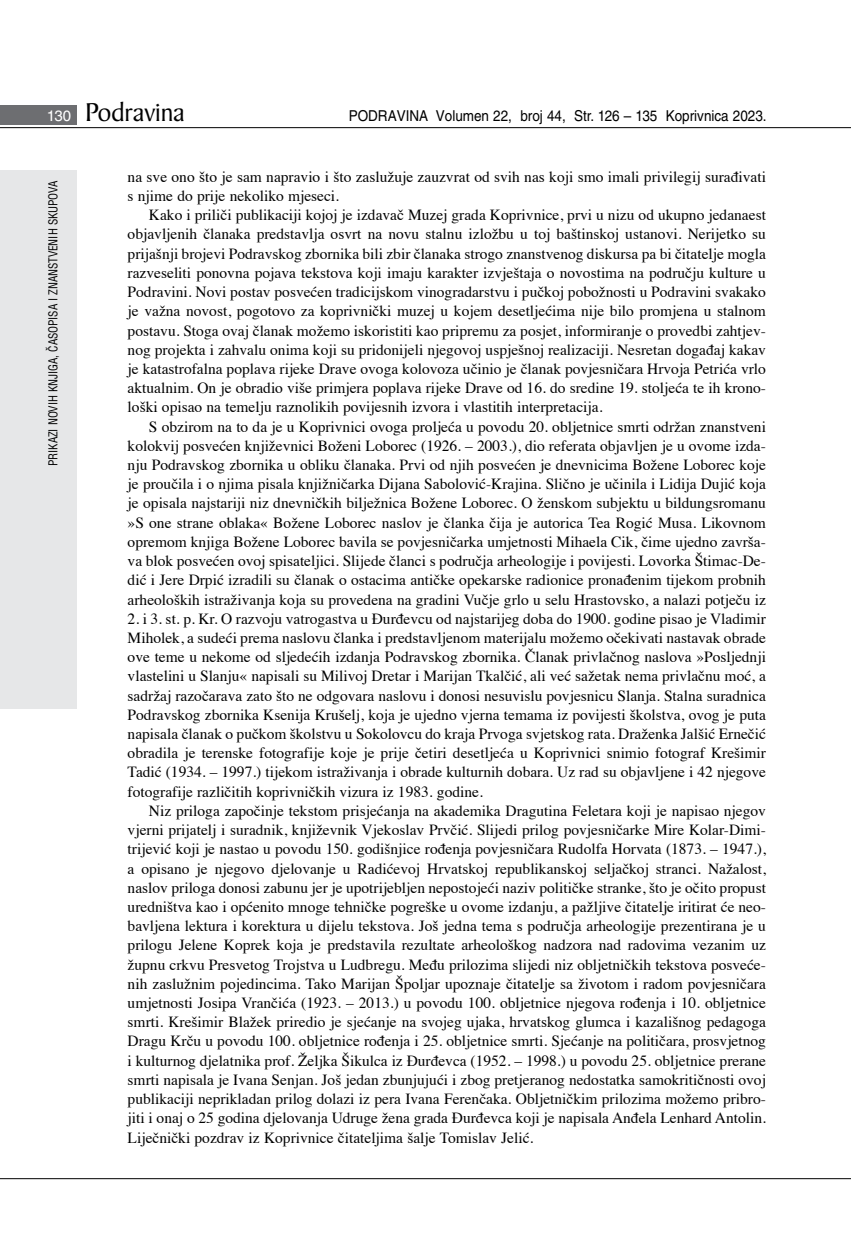
<style>
.page{position:relative;width:851px;height:1234px;background:#fff}
.page>*{position:absolute;margin:0;border:0;box-sizing:border-box;transform-origin:0 0}
.t1{font:27.6px "Baker Signet BT";color:#000}
.t2{font:15.45px/19.2px "Times";color:#000;text-align:justify}
.t3{font:15px "Helvetica LT Skin 29";color:#000;scale:.9 1}
.t4{font:condensed 12px "Helvetica LT Skin 29";letter-spacing:-.005em;color:#000;scale:.95 1}
.s1{font-family:"Helvetica LT Skin 29";font-size:15px;color:#fff}
</style>
<div class="page">
<div style="left:0;top:170px;width:77px;height:538px;background:#e6e7e8"></div>
<div style="left:0;top:105px;width:77px;height:19px;background:#6d6e71"></div>
<hr style="left:0;top:127px;width:850px;height:1px;background:#000">
<hr style="left:0;top:1177px;width:850px;height:1px;background:#000">
<h1 class="t1" style="left:47px;top:95px;width:139px"><span class="s1">130</span> Podravina</h1>
<p class="t3" style="left:348px;top:107px;width:466px">PODRAVINA Volumen 22, broj 44, Str. 126 – 135 Koprivnica 2023.</p>
<p class="t4" style="left:46px;top:466px;width:302px;rotate:-90deg">PRIKAZI NOVIH KNJIGA, ČASOPISA I ZNANSTVENIH SKUPOVA</p>
<p class="t2" style="left:128px;top:166px;width:639px">na sve ono što je sam napravio i što zaslužuje zauzvrat od svih nas koji smo imali privilegij surađivati s njime do prije nekoliko mjeseci.</p>
<p class="t2" style="left:128px;top:204px;width:639px;text-indent:21px">Kako i priliči publikaciji kojoj je izdavač Muzej grada Koprivnice, prvi u nizu od ukupno jedanaest objavljenih članaka predstavlja osvrt na novu stalnu izložbu u toj baštinskoj ustanovi. Nerijetko su prijašnji brojevi Podravskog zbornika bili zbir članaka strogo znanstvenog diskursa pa bi čitatelje mogla razveseliti ponovna pojava tekstova koji imaju karakter izvještaja o novostima na području kulture u Podravini. Novi postav posvećen tradicijskom vinogradarstvu i pučkoj pobožnosti u Podravini svakako je važna novost, pogotovo za koprivnički muzej u kojem desetljećima nije bilo promjena u stalnom postavu. Stoga ovaj članak možemo iskoristiti kao pripremu za posjet, informiranje o provedbi zahtjev&shy;nog projekta i zahvalu onima koji su pridonijeli njegovoj uspješnoj realizaciji. Nesretan događaj kakav je katastrofalna poplava rijeke Drave ovoga kolovoza učinio je članak povjesničara Hrvoja Petrića vrlo aktualnim. On je obradio više primjera poplava rijeke Drave od 16. do sredine 19. stoljeća te ih krono&shy;loški opisao na temelju raznolikih povijesnih izvora i vlastitih interpretacija.</p>
<p class="t2" style="left:128px;top:415px;width:639px;text-indent:21px">S obzirom na to da je u Koprivnici ovoga proljeća u povodu 20. obljetnice smrti održan znanstveni kolokvij posvećen književnici Boženi Loborec (1926. – 2003.), dio referata objavljen je u ovome izda&shy;nju Podravskog zbornika u obliku članaka. Prvi od njih posvećen je dnevnicima Božene Loborec koje je proučila i o njima pisala knjižničarka Dijana Sabolović-Krajina. Slično je učinila i Lidija Dujić koja je opisala najstariji niz dnevničkih bilježnica Božene Loborec. O ženskom subjektu u bildungsromanu »S one strane oblaka« Božene Loborec naslov je članka čija je autorica Tea Rogić Musa. Likovnom opremom knjiga Božene Loborec bavila se povjesničarka umjetnosti Mihaela Cik, čime ujedno završa&shy;va blok posvećen ovoj spisateljici. Slijede članci s područja arheologije i povijesti. Lovorka Štimac-De&shy;dić i Jere Drpić izradili su članak o ostacima antičke opekarske radionice pronađenim tijekom probnih arheoloških istraživanja koja su provedena na gradini Vučje grlo u selu Hrastovsko, a nalazi potječu iz</p>
<p class="t2" style="left:128px;top:607px;width:639px">2. i 3. st. p. Kr. O razvoju vatrogastva u Đurđevcu od najstarijeg doba do 1900. godine pisao je Vladimir Miholek, a sudeći prema naslovu članka i predstavljenom materijalu možemo očekivati nastavak obrade ove teme u nekome od sljedećih izdanja Podravskog zbornika. Članak privlačnog naslova »Posljednji vlastelini u Slanju« napisali su Milivoj Dretar i Marijan Tkalčić, ali već sažetak nema privlačnu moć, a sadržaj razočarava zato što ne odgovara naslovu i donosi nesuvislu povjesnicu Slanja. Stalna suradnica Podravskog zbornika Ksenija Krušelj, koja je ujedno vjerna temama iz povijesti školstva, ovog je puta napisala članak o pučkom školstvu u Sokolovcu do kraja Prvoga svjetskog rata. Draženka Jalšić Ernečić obradila je terenske fotografije koje je prije četiri desetljeća u Koprivnici snimio fotograf Krešimir Tadić (1934. – 1997.) tijekom istraživanja i obrade kulturnih dobara. Uz rad su objavljene i 42 njegove fotografije različitih koprivničkih vizura iz 1983. godine.</p>
<p class="t2" style="left:128px;top:799px;width:639px;text-indent:21px">Niz priloga započinje tekstom prisjećanja na akademika Dragutina Feletara koji je napisao njegov vjerni prijatelj i suradnik, književnik Vjekoslav Prvčić. Slijedi prilog povjesničarke Mire Kolar-Dimi&shy;trijević koji je nastao u povodu 150. godišnjice rođenja povjesničara Rudolfa Horvata (1873. – 1947.), a opisano je njegovo djelovanje u Radićevoj Hrvatskoj republikanskoj seljačkoj stranci. Nažalost, naslov priloga donosi zabunu jer je upotrijebljen nepostojeći naziv političke stranke, što je očito propust uredništva kao i općenito mnoge tehničke pogreške u ovome izdanju, a pažljive čitatelje iritirat će neo&shy;bavljena lektura i korektura u dijelu tekstova. Još jedna tema s područja arheologije prezentirana je u prilogu Jelene Koprek koja je predstavila rezultate arheološkog nadzora nad radovima vezanim uz župnu crkvu Presvetog Trojstva u Ludbregu. Među prilozima slijedi niz obljetničkih tekstova posveće&shy;nih zaslužnim pojedincima. Tako Marijan Špoljar upoznaje čitatelje sa životom i radom povjesničara umjetnosti Josipa Vrančića (1923. – 2013.) u povodu 100. obljetnice njegova rođenja i 10. obljetnice smrti. Krešimir Blažek priredio je sjećanje na svojeg ujaka, hrvatskog glumca i kazališnog pedagoga Dragu Krču u povodu 100. obljetnice rođenja i 25. obljetnice smrti. Sjećanje na političara, prosvjetnog i kulturnog djelatnika prof. Željka Šikulca iz Đurđevca (1952. – 1998.) u povodu 25. obljetnice prerane smrti napisala je Ivana Senjan. Još jedan zbunjujući i zbog pretjeranog nedostatka samokritičnosti ovoj publikaciji neprikladan prilog dolazi iz pera Ivana Ferenčaka. Obljetničkim prilozima možemo pribro&shy;jiti i onaj o 25 godina djelovanja Udruge žena grada Đurđevca koji je napisala Anđela Lenhard Antolin.<br>Liječnički pozdrav iz Koprivnice čitateljima šalje Tomislav Jelić.</p>
</div>
